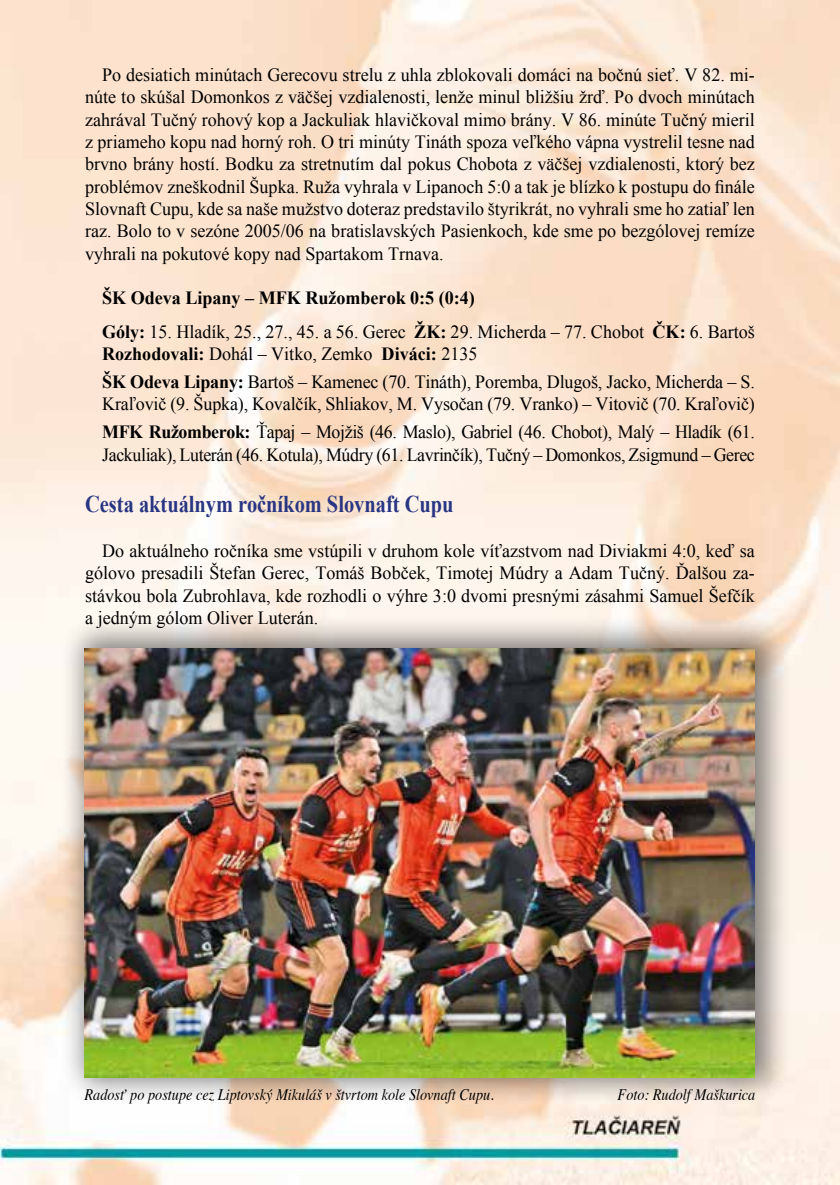
<style>
.page{position:relative;width:840px;height:1185px;background:#fff}
.page>*{position:absolute;margin:0;border:0;box-sizing:border-box;transform-origin:0 0}
.t1{font:700 24px "Times New Roman";color:#283583;scale:.85 1}
.t2{font:18.6px/22.4px "Times New Roman";letter-spacing:-.01em;color:#000}
.t3{font:18.6px "Times New Roman";letter-spacing:-.01em;color:#000;scale:.96 1}
.t4{font:italic 16px "Times";color:#000;scale:.89 1}
.s1{font-weight:700}
</style>
<div class="page">
<img style="left:0;top:0;width:839px;height:1185px">
<div style="left:59px;top:614px;width:733px;height:492px;background:#000;opacity:.5"></div>
<img style="left:84px;top:648px;width:669px;height:429px">
<p class="t2" style="left:85px;top:63px;width:671px;text-align:justify;text-indent:17px">Po desiatich minútach Gerecovu strelu z uhla zblokovali domáci na bočnú sieť. V 82. mi&shy;núte to skúšal Domonkos z väčšej vzdialenosti, lenže minul bližšiu žrď. Po dvoch minútach zahrával Tučný rohový kop a Jackuliak hlavičkoval mimo brány. V 86. minúte Tučný mieril z priameho kopu nad horný roh. O tri minúty Tináth spoza veľkého vápna vystrelil tesne nad brvno brány hostí. Bodku za stretnutím dal pokus Chobota z väčšej vzdialenosti, ktorý bez problémov zneškodnil Šupka. Ruža vyhrala v Lipanoch 5:0 a tak je blízko k postupu do finále Slovnaft Cupu, kde sa naše mužstvo doteraz predstavilo štyrikrát, no vyhrali sme ho zatiaľ len raz. Bolo to v sezóne 2005/06 na bratislavských Pasienkoch, kde sme po bezgólovej remíze vyhrali na pokutové kopy nad Spartakom Trnava.</p>
<p class="t2" style="left:102px;top:281px;width:653px;line-height:33.6px"><span class="s1">ŠK Odeva Lipany – MFK Ružomberok 0:5 (0:4)<br>Góly:</span> 15. Hladík, 25., 27., 45. a 56. Gerec <span class="s1">ŽK:</span> 29. Micherda – 77. Chobot <span class="s1">ČK:</span> 6. Bartoš</p>
<p class="t2" style="left:102px;top:340px;width:654px;line-height:28px"><span class="s1">Rozhodovali:</span> Dohál – Vitko, Zemko <span class="s1">Diváci:</span> 2135<br><span class="s1">ŠK Odeva Lipany:</span> Bartoš – Kamenec (70. Tináth), Poremba, Dlugoš, Jacko, Micherda – S.</p>
<p class="t2" style="left:102px;top:390px;width:654px;line-height:28px">Kraľovič (9. Šupka), Kovalčík, Shliakov, M. Vysočan (79. Vranko) – Vitovič (70. Kraľovič)<br><span class="s1">MFK Ružomberok:</span> Ťapaj – Mojžiš (46. Maslo), Gabriel (46. Chobot), Malý – Hladík (61.</p>
<p class="t3" style="left:102px;top:442px;width:681px">Jackuliak), Luterán (46. Kotula), Múdry (61. Lavrinčík), Tučný – Domonkos, Zsigmund – Gerec</p>
<p class="t1" style="left:85px;top:487px;width:434px">Cesta aktuálnym ročníkom Slovnaft Cupu</p>
<p class="t2" style="left:85px;top:539px;width:671px;text-align:justify;text-indent:17px">Do aktuálneho ročníka sme vstúpili v druhom kole víťazstvom nad Diviakmi 4:0, keď sa gólovo presadili Štefan Gerec, Tomáš Bobček, Timotej Múdry a Adam Tučný. Ďalšou za&shy;stávkou bola Zubrohlava, kde rozhodli o výhre 3:0 dvomi presnými zásahmi Samuel Šefčík a jedným gólom Oliver Luterán.</p>
<p class="t4" style="left:84px;top:1080px;width:461px">Radosť po postupe cez Liptovský Mikuláš v štvrtom kole Slovnaft Cupu.</p>
<p class="t4" style="left:617px;top:1080px;width:156px">Foto: Rudolf Maškurica</p>
</div>
